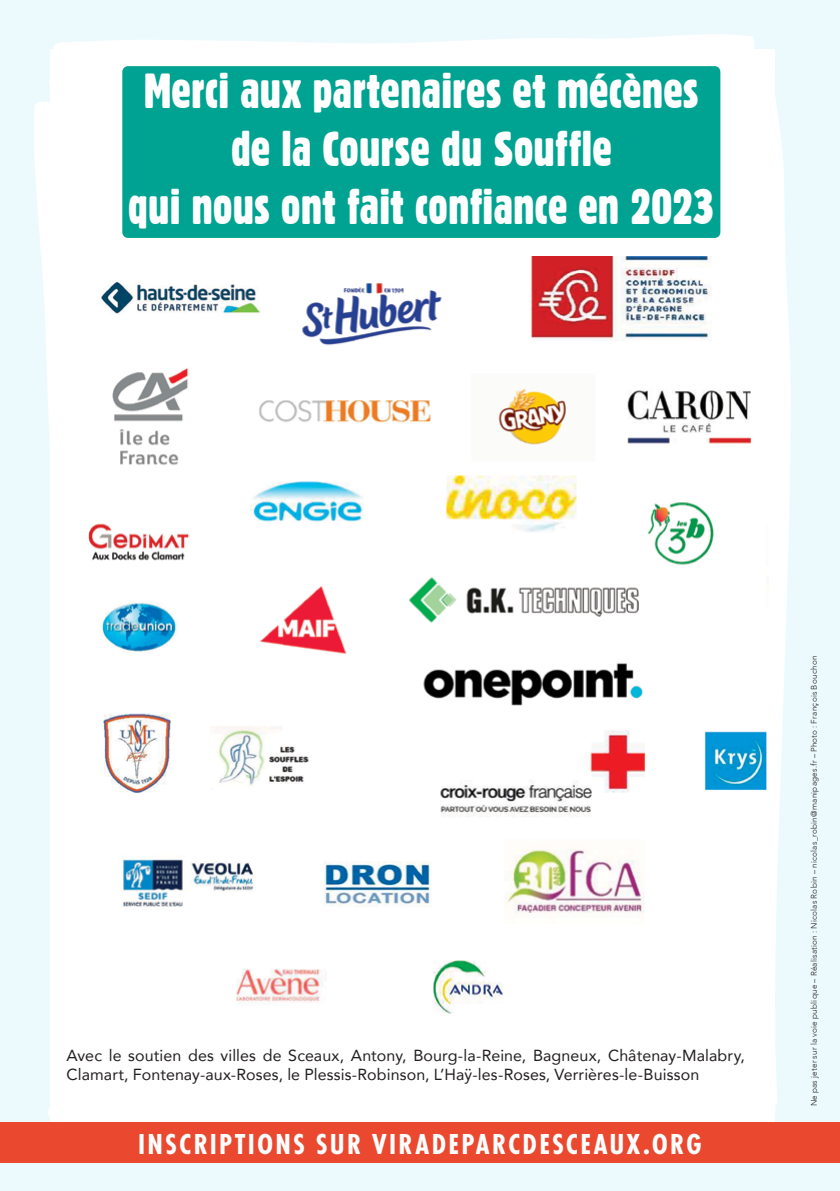
<style>
.page{position:relative;width:840px;height:1191px;background:#fff}
.page>*{position:absolute;margin:0;border:0;box-sizing:border-box;transform-origin:0 0}
.titre_2{font:48px/57.6px "Gothic 821 Condensed BT";color:#fff;text-align:center}
.t1{font:700 30px "Futura PT Cond";letter-spacing:.075em;color:#fff}
.texte{font:16px/19.2px "Avenir";letter-spacing:.005em;color:#231f20}
.t2{font:300 8.2px "Avenir";letter-spacing:.025em;color:#231f20}
</style>
<div class="page">
<div style="left:0;top:0;width:839px;height:1191px;background:#edfafd"></div>
<div style="left:50px;top:49px;width:724px;height:1074px;background:#fff"></div>
<svg style="left:53px;top:34px;width:701px;height:15px;fill:#fff"></svg>
<svg style="left:717px;top:49px;width:73px;height:1072px"></svg>
<svg style="left:34px;top:80px;width:16px;height:1037px"></svg>
<div style="left:122px;top:66px;width:598px;height:172px;background:#00a391;border-radius:6px"></div>
<div style="left:0;top:1121px;width:839px;height:41px;background:#eb492f"></div>
<img style="left:88px;top:257px;width:680px;height:565px">
<div style="left:751px;top:608px;width:23px;height:98px;background:#fff"></div>
<img style="left:505px;top:849px;width:140px;height:64px">
<div style="left:97px;top:804px;width:188px;height:114px;background:#fff"></div>
<img style="left:123px;top:859px;width:131px;height:48px">
<img style="left:323px;top:861px;width:109px;height:46px">
<img style="left:237px;top:969px;width:90px;height:34px">
<img style="left:433px;top:960px;width:70px;height:54px">
<p class="titre_2" style="left:128px;top:62px;width:588px">Merci aux partenaires et mécènes de la Course du Souffle<br>qui nous ont fait confiance en 2023</p>
<p class="texte" style="left:66px;top:1045px;width:679px">Avec le soutien des villes de Sceaux, Antony, Bourg-la-Reine, Bagneux, Châtenay-Malabry,<br>Clamart, Fontenay-aux-Roses, le Plessis-Robinson, L’Haÿ-les-Roses, Verrières-le-Buisson</p>
<p class="t1" style="left:138px;top:1126px;width:565px">INSCRIPTIONS SUR VIRADEPARCDESCEAUX.ORG</p>
<p class="t2" style="left:808px;top:1106px;width:452px;rotate:-90deg">Ne pas jeter sur la voie publique – Réalisation : Nicolas Robin – nicolas_robin@manipages.fr – Photo : François Bouchon</p>
</div>
